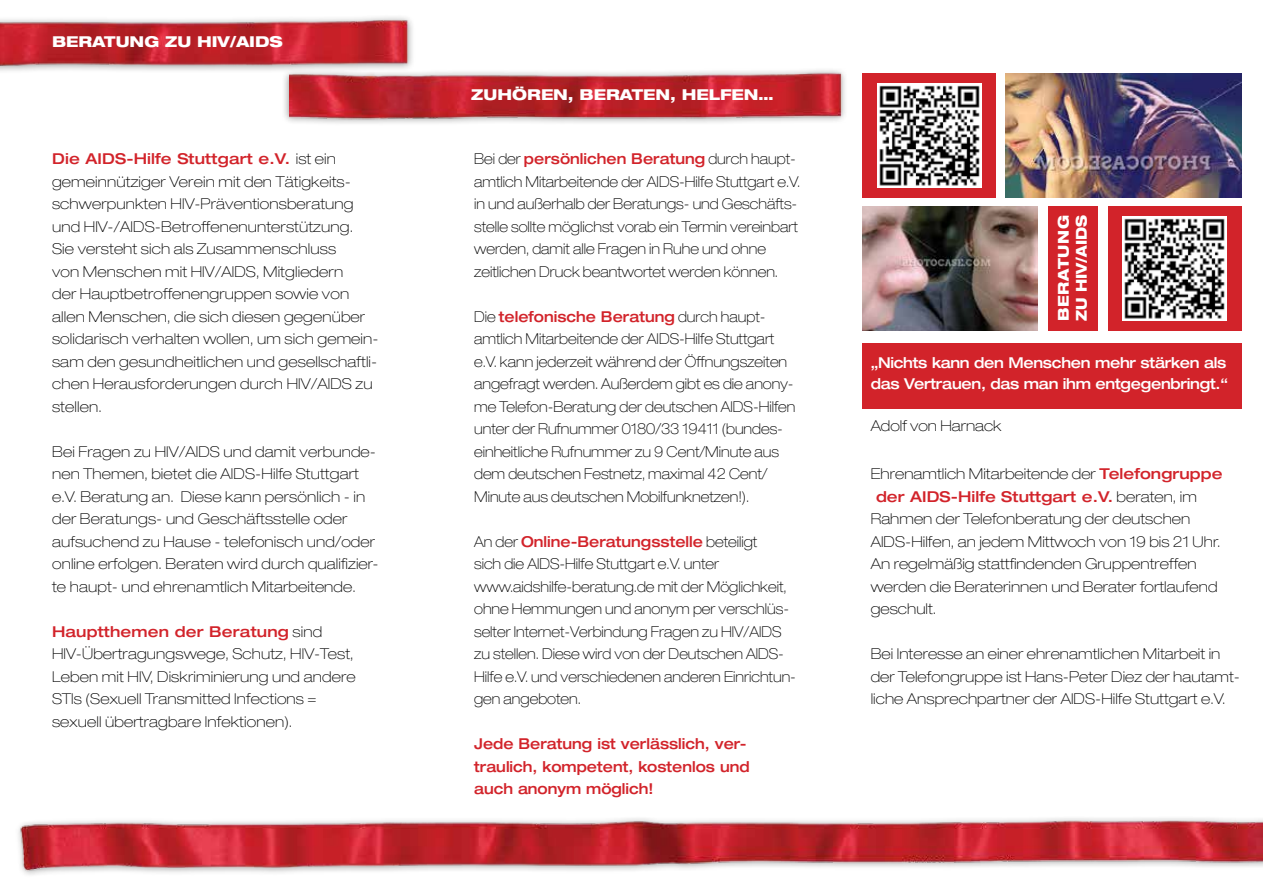
<style>
.page{position:relative;width:1263px;height:893px;background:#fff}
.page>*{position:absolute;margin:0;border:0;box-sizing:border-box;transform-origin:0 0}
.t1{font:100 expanded 15px/22.5px "Helvetica Neue";letter-spacing:.005em;color:#000}
.t2{font:100 expanded 15px/22.5px "Helvetica Neue";letter-spacing:.005em;color:#000;scale:.94 1}
.t3{font:500 expanded 15px/22.5px "Helvetica Neue";color:#d2232a;scale:.94 1}
.t4{font:500 expanded 15px/21px "Helvetica Neue";letter-spacing:-.02em;color:#fff;scale:.95 1}
.t5{font:800 expanded 15px "Helvetica Neue";color:#fff}
.t6{font:500 expanded 15px "Helvetica Neue";color:#d2232a}
.t7{font:800 expanded 15px/18px "Helvetica Neue";letter-spacing:.045em;color:#fff;scale:.95 1}
.s1{font-weight:500;color:#d2232a}
.s2{font-weight:100;color:#000}
</style>
<div class="page">
<div style="left:1048px;top:206px;width:50px;height:124px;background:#d2232a"></div>
<img style="left:0;top:17px;width:413px;height:54px">
<div style="left:282px;top:66px;width:567px;height:60px;background:#000;opacity:.4"></div>
<img style="left:289px;top:62px;width:560px;height:62px">
<div style="left:862px;top:343px;width:380px;height:65px;background:#d2232a"></div>
<img style="left:18px;top:818px;width:1245px;height:57px">
<img style="left:1006px;top:73px;width:236px;height:124px">
<img style="left:862px;top:206px;width:175px;height:124px">
<div style="left:862px;top:73px;width:134px;height:124px;background:#d2232a"></div>
<img style="left:877px;top:83px;width:104px;height:104px">
<div style="left:1108px;top:206px;width:134px;height:124px;background:#d2232a"></div>
<img style="left:1123px;top:216px;width:104px;height:104px">
<p class="t5" style="left:52px;top:32px;width:232px">BERATUNG ZU HIV/AIDS</p>
<p class="t1" style="left:52px;top:148px;width:328px"><span class="s1">Die AIDS-Hilfe Stuttgart e.V.</span> ist ein gemeinnütziger Verein mit den Tätigkeits&shy;schwerpunkten HIV-Präventionsberatung und HIV-/AIDS-Betroffenenunterstützung.<br>Sie versteht sich als Zusammenschluss<br>von Menschen mit HIV/AIDS, Mitgliedern<br>der Hauptbetroffenengruppen sowie von allen Menschen, die sich diesen gegenüber solidarisch verhalten wollen, um sich gemein&shy;sam den gesundheitlichen und gesellschaftli&shy;chen Herausforderungen durch HIV/AIDS zu stellen.</p>
<p class="t1" style="left:52px;top:440px;width:328px">Bei Fragen zu HIV/AIDS und damit verbunde&shy;nen Themen, bietet die AIDS-Hilfe Stuttgart e.V. Beratung an. Diese kann persönlich - in der Beratungs- und Geschäftsstelle oder aufsuchend zu Hause - telefonisch und/oder online erfolgen. Beraten wird durch qualifizier&shy;te haupt- und ehrenamtlich Mitarbeitende.</p>
<p class="t1" style="left:52px;top:620px;width:305px"><span class="s1">Hauptthemen der Beratung</span> sind HIV-Übertragungswege, Schutz, HIV-Test, Leben mit HIV, Diskriminierung und andere STIs (Sexuell Transmitted Infections = sexuell übertragbare Infektionen).</p>
<p class="t5" style="left:471px;top:85px;width:70px">ZUHÖREN</p>
<p class="t5" style="left:568px;top:85px;width:40px">, BERATEN</p>
<p class="t5" style="left:670px;top:85px;width:105px">, HELFEN…</p>
<p class="t2" style="left:474px;top:148px;width:348px">Bei der <span class="s1">persönlichen Beratung</span> durch haupt&shy;amtlich Mitarbeitende der AIDS-Hilfe Stuttgart e.V. in und außerhalb der Beratungs- und Geschäfts&shy;stelle sollte möglichst vorab ein Termin vereinbart werden, damit alle Fragen in Ruhe und ohne zeitlichen Druck beantwortet werden können.</p>
<p class="t2" style="left:474px;top:305px;width:343px">Die <span class="s1">telefonische Beratung</span> durch haupt&shy;amtlich Mitarbeitende der AIDS-Hilfe Stuttgart e.V. kann jederzeit während der Öffnungszeiten angefragt werden. Außerdem gibt es die anony&shy;me Telefon-Beratung der deutschen AIDS-Hilfen unter der Rufnummer 0180/33 19411 (bundes&shy;einheitliche Rufnummer zu 9 Cent/Minute aus dem deutschen Festnetz, maximal 42 Cent/ Minute aus deutschen Mobilfunknetzen!).</p>
<p class="t2" style="left:474px;top:530px;width:344px">An der <span class="s1">Online-Beratungsstelle</span> beteiligt<br>sich die AIDS-Hilfe Stuttgart e.V. unter www.aidshilfe-beratung.de mit der Möglichkeit, ohne Hemmungen und anonym per verschlüs&shy;selter Internet-Verbindung Fragen zu HIV/AIDS zu stellen. Diese wird von der Deutschen AIDS-Hilfe e.V. und verschiedenen anderen Einrichtun&shy;gen angeboten.</p>
<p class="t3" style="left:474px;top:732px;width:295px">Jede Beratung ist verlässlich, ver&shy;traulich, kompetent, kostenlos und auch anonym möglich!</p>
<p class="t7" style="left:1054px;top:321px;width:113px;rotate:-90deg">BERATUNG<br>ZU HIV/AIDS</p>
<p class="t4" style="left:871px;top:352px;width:378px">„Nichts kann den Menschen mehr stärken als das Vertrauen, das man ihm entgegenbringt.“</p>
<p class="t1" style="left:871px;top:415px;width:132px">Adolf von Harnack</p>
<p class="t1" style="left:871px;top:463px;width:353px">Ehrenamtlich Mitarbeitende der <span class="s1">Telefongruppe</span></p>
<p class="t6" style="left:876px;top:487px;width:322px">der AIDS-Hilfe Stuttgart e.V. <span class="s2">beraten, im</span></p>
<p class="t1" style="left:871px;top:508px;width:321px">Rahmen der Telefonberatung der deutschen</p>
<p class="t1" style="left:871px;top:530px;width:351px">AIDS-Hilfen, an jedem Mittwoch von 19 bis 21 Uhr.</p>
<p class="t1" style="left:871px;top:553px;width:327px">An regelmäßig stattfindenden Gruppentreffen</p>
<p class="t1" style="left:871px;top:575px;width:348px">werden die Beraterinnen und Berater fortlaufend</p>
<p class="t1" style="left:871px;top:598px;width:67px">geschult.</p>
<p class="t1" style="left:871px;top:643px;width:371px">Bei Interesse an einer ehrenamtlichen Mitarbeit in der Telefongruppe ist Hans-Peter Diez der hautamt&shy;liche Ansprechpartner der AIDS-Hilfe Stuttgart e.V.</p>
</div>
